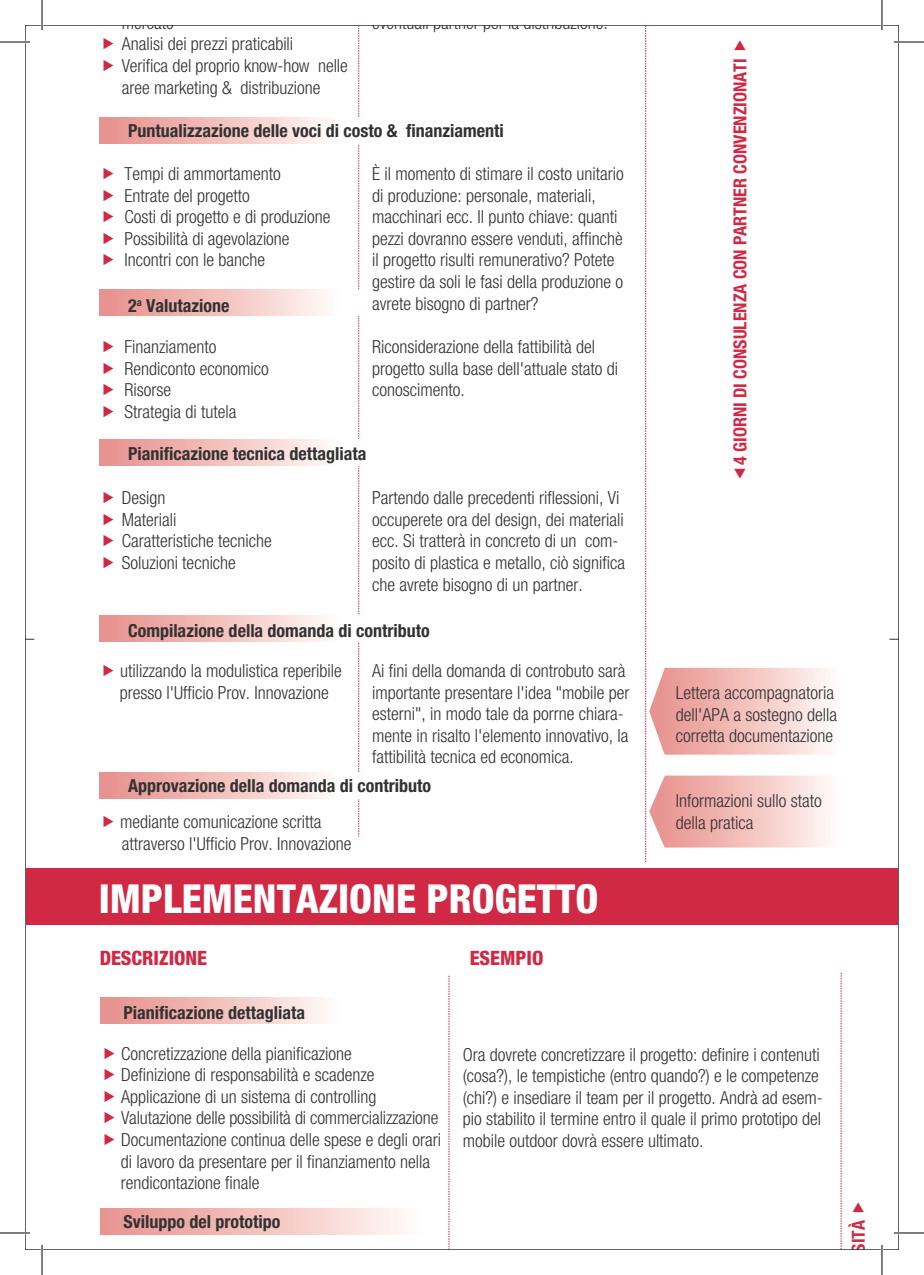
<style>
.page{position:relative;width:924px;height:1275px;background:#fff}
.page>*{position:absolute;margin:0;border:0;box-sizing:border-box;transform-origin:0 0}
.t1{font:800 condensed 40px "Helvetica Neue";color:#fff}
.t2{font:800 condensed 19.8px "Helvetica Neue";color:#d12844}
.t3{font:300 condensed 18px/21.6px "Helvetica Neue";color:#323232}
.t4{font:700 condensed 18px "Helvetica Neue";color:#323232}
.t5{font:700 condensed 18px "Helvetica Neue";color:#d12844}
</style>
<div class="page">
<svg style="left:448px;top:975px;width:1px;height:273px"></svg>
<svg style="left:358px;top:27px;width:1px;height:809px"></svg>
<div style="left:100px;top:118px;width:325px;height:26px;background:linear-gradient(to right,#e9938d,#fff)"></div>
<div style="left:100px;top:290px;width:325px;height:26px;background:linear-gradient(to right,#e9938d,#fff)"></div>
<div style="left:100px;top:440px;width:325px;height:26px;background:linear-gradient(to right,#e9938d,#fff)"></div>
<div style="left:100px;top:615px;width:325px;height:26px;background:linear-gradient(to right,#e9938d,#fff)"></div>
<div style="left:100px;top:772px;width:325px;height:26px;background:linear-gradient(to right,#e9938d,#fff)"></div>
<div style="left:101px;top:1208px;width:325px;height:26px;background:linear-gradient(to right,#e8918c,#fffcf9)"></div>
<svg style="left:840px;top:972px;width:1px;height:276px"></svg>
<div style="left:101px;top:997px;width:325px;height:26px;background:linear-gradient(to right,#e9938d,#fff)"></div>
<div style="left:26px;top:868px;width:871px;height:56px;background:#d12844"></div>
<hr style="left:0;top:42px;width:30px;height:1px;background:#000">
<hr style="left:893px;top:42px;width:30px;height:1px;background:#000">
<hr style="left:0;top:1232px;width:30px;height:1px;background:#000">
<hr style="left:893px;top:1232px;width:30px;height:1px;background:#000">
<hr style="left:42px;top:0;width:1px;height:30px;background:#000">
<hr style="left:42px;top:1245px;width:1px;height:30px;background:#000">
<hr style="left:881px;top:0;width:1px;height:30px;background:#000">
<hr style="left:881px;top:1245px;width:1px;height:30px;background:#000">
<svg style="left:645px;top:25px;width:253px;height:837px"></svg>
<p class="t3" style="left:122px;top:11px;width:227px">mercato<br>Analisi dei prezzi praticabili<br>Verifica del proprio know-how nelle aree marketing &amp; distribuzione</p>
<p class="t3" style="left:372px;top:11px;width:237px">eventuali partner per la distribuzione.</p>
<p class="t4" style="left:128px;top:120px;width:377px">Puntualizzazione delle voci di costo &amp; finanziamenti</p>
<p class="t3" style="left:124px;top:163px;width:207px">Tempi di ammortamento<br>Entrate del progetto<br>Costi di progetto e di produzione<br>Possibilità di agevolazione<br>Incontri con le banche</p>
<p class="t4" style="left:128px;top:294px;width:103px">2<sup>a</sup> Valutazione</p>
<p class="t3" style="left:124px;top:335px;width:146px">Finanziamento<br>Rendiconto economico<br>Risorse<br>Strategia di tutela</p>
<p class="t3" style="left:372px;top:163px;width:253px">È il momento di stimare il costo unitario di produzione: personale, materiali, macchinari ecc. Il punto chiave: quanti pezzi dovranno essere venduti, affinchè il progetto risulti remunerativo? Potete gestire da soli le fasi della produzione o avrete bisogno di partner?</p>
<p class="t3" style="left:372px;top:335px;width:247px">Riconsiderazione della fattibilità del progetto sulla base dell'attuale stato di conoscimento.</p>
<p class="t4" style="left:128px;top:443px;width:240px">Pianificazione tecnica dettagliata</p>
<p class="t3" style="left:122px;top:487px;width:151px">Design<br>Materiali<br>Caratteristiche tecniche<br>Soluzioni tecniche</p>
<p class="t3" style="left:372px;top:487px;width:254px">Partendo dalle precedenti riflessioni, Vi occuperete ora del design, dei materiali ecc. Si tratterà in concreto di un com&shy;posito di plastica e metallo, ciò significa che avrete bisogno di un partner.</p>
<p class="t4" style="left:128px;top:619px;width:303px">Compilazione della domanda di contributo</p>
<p class="t3" style="left:120px;top:659px;width:223px">utilizzando la modulistica reperibile presso l'Ufficio Prov. Innovazione</p>
<p class="t3" style="left:372px;top:659px;width:259px">Ai fini della domanda di controbuto sarà importante presentare l'idea "mobile per esterni", in modo tale da porrne chiara&shy;mente in risalto l'elemento innovativo, la fattibilità tecnica ed economica.</p>
<p class="t4" style="left:128px;top:775px;width:304px">Approvazione della domanda di contributo</p>
<p class="t3" style="left:120px;top:811px;width:233px">mediante comunicazione scritta attraverso l'Ufficio Prov. Innovazione</p>
<h1 class="t1" style="left:99px;top:873px;width:501px">IMPLEMENTAZIONE PROGETTO</h1>
<p class="t2" style="left:100px;top:945px;width:109px">DESCRIZIONE</p>
<p class="t2" style="left:469px;top:945px;width:75px">ESEMPIO</p>
<p class="t5" style="left:729px;top:465px;width:408px;rotate:-90deg">4 GIORNI DI CONSULENZA CON PARTNER CONVENZIONATI</p>
<p class="t3" style="left:675px;top:682px;width:163px">Lettera accompagnatoria dell'APA a sostegno della corretta documentazione</p>
<p class="t3" style="left:675px;top:790px;width:147px">Informazioni sullo stato della pratica</p>
<p class="t4" style="left:123px;top:1001px;width:183px">Pianificazione dettagliata</p>
<p class="t3" style="left:121px;top:1042px;width:322px">Concretizzazione della pianificazione<br>Definizione di responsabilità e scadenze Applicazione di un sistema di controlling Valutazione delle possibilità di commercializzazione Documentazione continua delle spese e degli orari di lavoro da presentare per il finanziamento nella rendicontazione finale</p>
<p class="t4" style="left:123px;top:1211px;width:158px">Sviluppo del prototipo</p>
<p class="t3" style="left:462px;top:1043px;width:361px">Ora dovrete concretizzare il progetto: definire i contenuti (cosa?), le tempistiche (entro quando?) e le competenze (chi?) e insediare il team per il progetto. Andrà ad esem&shy;pio stabilito il termine entro il quale il primo prototipo del mobile outdoor dovrà essere ultimato.</p>
<p class="t5" style="left:847px;top:1270px;width:52px;rotate:-90deg">ESSITÀ</p>
</div>
